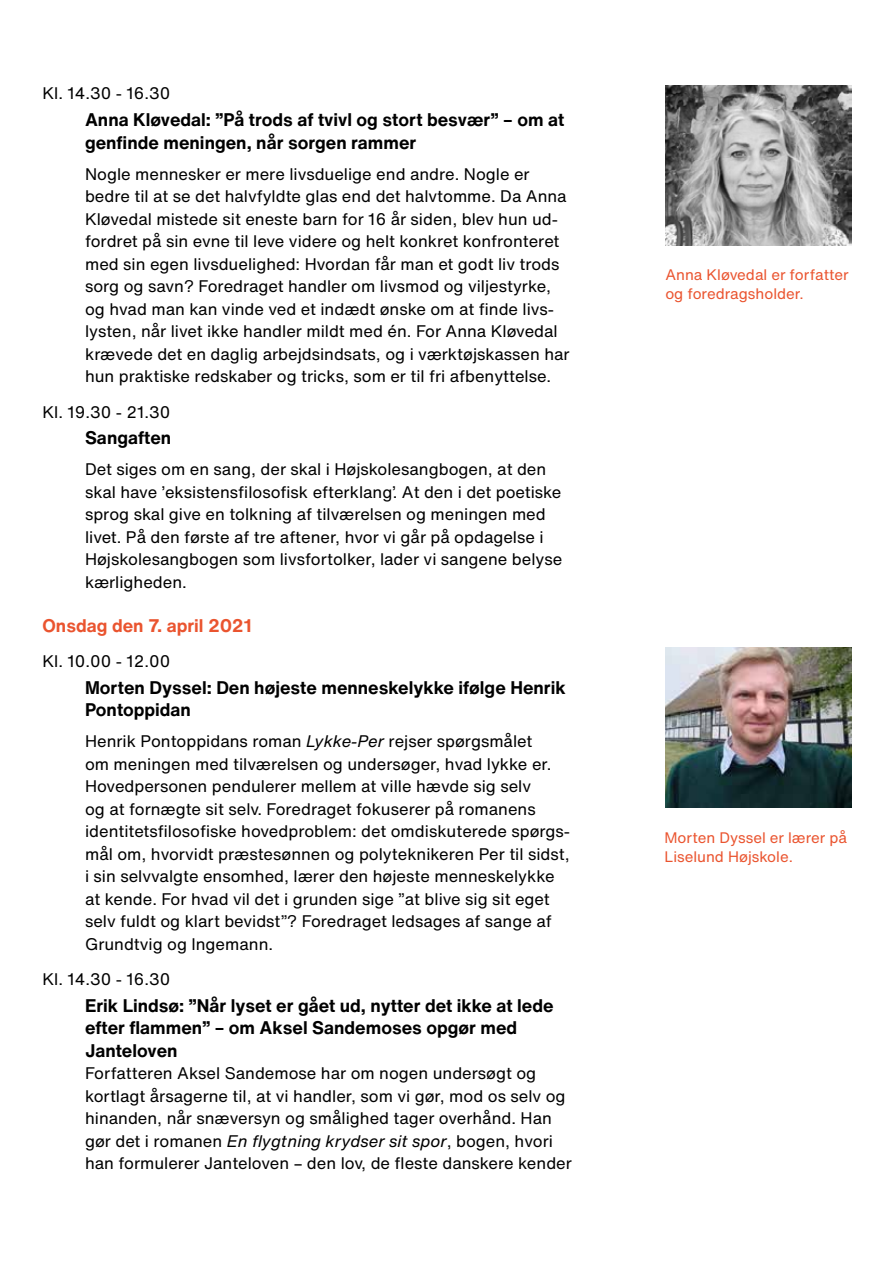
<style>
.page{position:relative;width:893px;height:1263px;background:#fff}
.page>*{position:absolute;margin:0;border:0;box-sizing:border-box;transform-origin:0 0}
.t1{font:700 18px/22.5px "Helvetica Now Text";color:#000}
.t2{font:700 18px "Helvetica Now Text";color:#ea542f}
.t3{font:16.5px/22.5px "Helvetica Now Text";color:#000}
.t4{font:15px/19.5px "Helvetica Now Text";color:#ea542f}
.s1{font-style:italic}
</style>
<div class="page">
<img style="left:665px;top:85px;width:186px;height:160px">
<img style="left:665px;top:648px;width:186px;height:160px">
<p class="t3" style="left:43px;top:82px;width:129px">Kl. 14.30 - 16.30</p>
<p class="t1" style="left:85px;top:108px;width:481px">Anna Kløvedal: ”På trods af tvivl og stort besvær” – om at genfinde meningen, når sorgen rammer</p>
<p class="t3" style="left:85px;top:162px;width:486px">Nogle mennesker er mere livsduelige end andre. Nogle er bedre til at se det halvfyldte glas end det halvtomme. Da Anna Kløvedal mistede sit eneste barn for 16 år siden, blev hun ud&shy;fordret på sin evne til leve videre og helt konkret konfronteret med sin egen livsduelighed: Hvordan får man et godt liv trods sorg og savn? Foredraget handler om livsmod og viljestyrke, og hvad man kan vinde ved et indædt ønske om at finde livs&shy;lysten, når livet ikke handler mildt med én. For Anna Kløvedal krævede det en daglig arbejdsindsats, og i værktøjskassen har hun praktiske redskaber og tricks, som er til fri afbenyttelse.</p>
<p class="t3" style="left:43px;top:400px;width:129px">Kl. 19.30 - 21.30</p>
<p class="t1" style="left:85px;top:426px;width:88px">Sangaften</p>
<p class="t3" style="left:85px;top:458px;width:479px">Det siges om en sang, der skal i Højskolesangbogen, at den skal have ’eksistensfilosofisk efterklang’. At den i det poetiske sprog skal give en tolkning af tilværelsen og meningen med livet. På den første af tre aftener, hvor vi går på opdagelse i Højskolesangbogen som livsfortolker, lader vi sangene belyse kærligheden.</p>
<p class="t2" style="left:43px;top:612px;width:211px">Onsdag den 7. april 2021</p>
<p class="t3" style="left:43px;top:649px;width:129px">Kl. 10.00 - 12.00</p>
<p class="t1" style="left:85px;top:675px;width:482px">Morten Dyssel: Den højeste menneskelykke ifølge Henrik<br>Pontoppidan</p>
<p class="t3" style="left:85px;top:729px;width:486px">Henrik Pontoppidans roman <span class="s1">Lykke-Per</span> rejser spørgsmålet<br>om meningen med tilværelsen og undersøger, hvad lykke er.<br>Hovedpersonen pendulerer mellem at ville hævde sig selv<br>og at fornægte sit selv. Foredraget fokuserer på romanens identitetsfilosofiske hovedproblem: det omdiskuterede spørgs&shy;mål om, hvorvidt præstesønnen og polyteknikeren Per til sidst, i sin selvvalgte ensomhed, lærer den højeste menneskelykke at kende. For hvad vil det i grunden sige ”at blive sig sit eget selv fuldt og klart bevidst”? Foredraget ledsages af sange af Grundtvig og Ingemann.</p>
<p class="t3" style="left:43px;top:967px;width:129px">Kl. 14.30 - 16.30</p>
<p class="t1" style="left:85px;top:993px;width:470px">Erik Lindsø: ”Når lyset er gået ud, nytter det ikke at lede efter flammen” – om Aksel Sandemoses opgør med<br>Janteloven</p>
<p class="t3" style="left:85px;top:1061px;width:488px">Forfatteren Aksel Sandemose har om nogen undersøgt og kortlagt årsagerne til, at vi handler, som vi gør, mod os selv og hinanden, når snæversyn og smålighed tager overhånd. Han gør det i romanen <span class="s1">En flygtning krydser sit spor</span>, bogen, hvori han formulerer Janteloven – den lov, de fleste danskere kender</p>
<p class="t4" style="left:665px;top:264px;width:185px">Anna Kløvedal er forfatter og foredragsholder.</p>
<p class="t4" style="left:664px;top:827px;width:184px">Morten Dyssel er lærer på<br>Liselund Højskole.</p>
</div>
